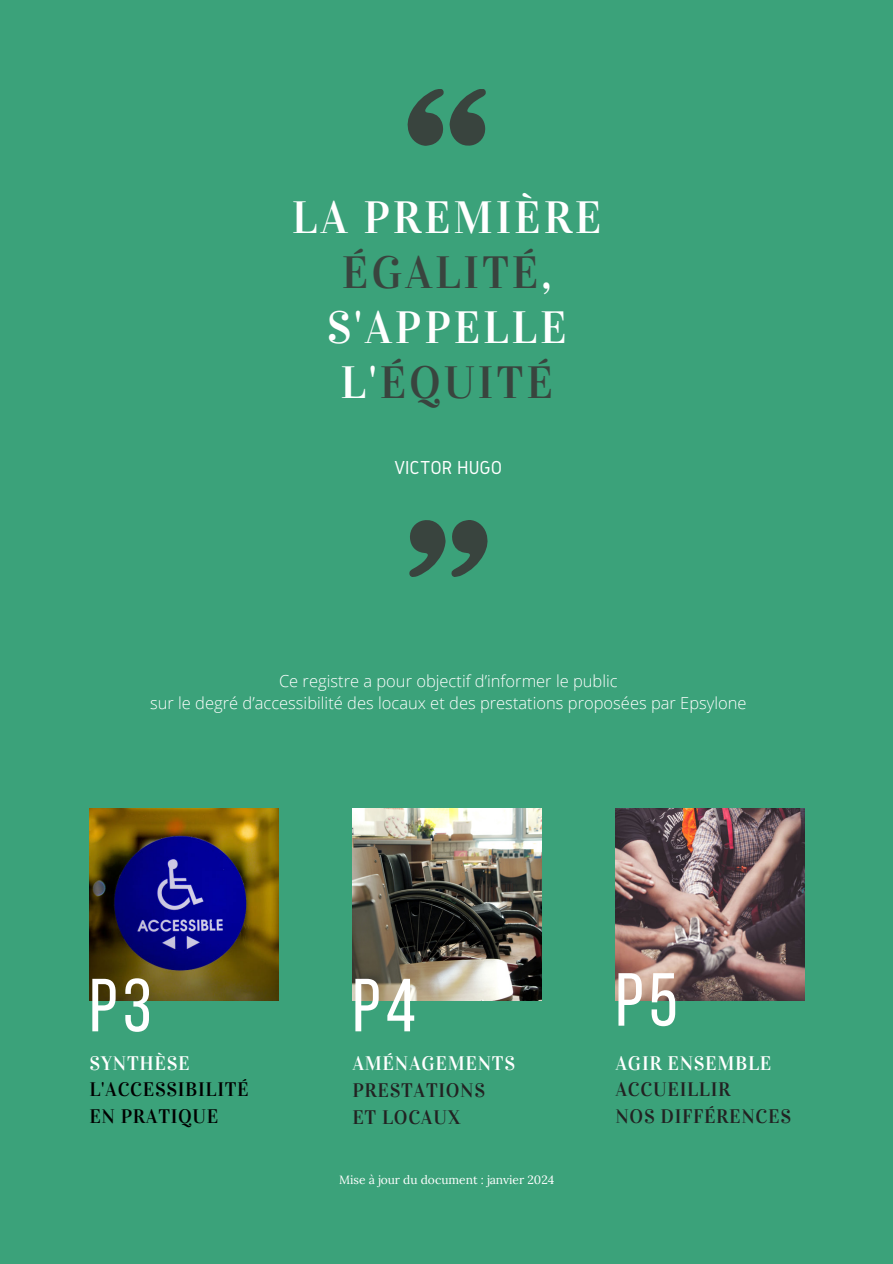
<style>
.page{position:relative;width:893px;height:1264px;background:#fff}
.page>*{position:absolute;margin:0;border:0;box-sizing:border-box;transform-origin:0 0}
.t1{font:75px "Bebas Neue";color:#fff}
.t2{font:45px/55.2px "Vidaloka";letter-spacing:.065em;color:#fff;text-align:center}
.t3{font:19.5px/27px "Vidaloka";letter-spacing:.035em;color:#222}
.t4{font:19.5px "Vidaloka";letter-spacing:.035em;color:#fff}
.t5{font:19.5px/26.2px "Vidaloka";letter-spacing:.035em;color:#000}
.t6{font:19.5px "Gidole";color:#fff}
.t7{font:300 16.5px/22.5px "Open Sans";color:#fff;text-align:center}
.t8{font:12px "Lora";color:#fff}
.s1{color:#39443e}
</style>
<div class="page">
<div style="left:0;top:0;width:892px;height:1263px;background:#3ba27a"></div>
<img style="left:90px;top:808px;width:189px;height:192px">
<svg style="left:407px;top:89px;width:79px;height:57px"></svg>
<svg style="left:409px;top:520px;width:78px;height:56px"></svg>
<img style="left:352px;top:808px;width:189px;height:192px">
<img style="left:615px;top:808px;width:189px;height:192px">
<h2 class="t2" style="left:292px;top:190px;width:311px">LA PREMIÈRE<br><span class="s1">ÉGALITÉ</span>,<br>S'APPELLE<br>L'<span class="s1">ÉQUITÉ</span></h2>
<p class="t6" style="left:394px;top:457px;width:109px">VICTOR HUGO</p>
<p class="t7" style="left:150px;top:668px;width:598px">Ce registre a pour objectif d’informer le public<br>sur le degré d’accessibilité des locaux et des prestations proposées par Epsylone</p>
<h1 class="t1" style="left:89px;top:964px;width:64px">P3</h1>
<p class="t4" style="left:89px;top:1051px;width:102px">SYNTHÈSE</p>
<p class="t5" style="left:89px;top:1076px;width:161px">L'ACCESSIBILITÉ<br>EN PRATIQUE</p>
<h1 class="t1" style="left:352px;top:964px;width:65px">P4</h1>
<h1 class="t1" style="left:615px;top:959px;width:64px">P5</h1>
<p class="t4" style="left:615px;top:1051px;width:157px">AGIR ENSEMBLE</p>
<p class="t3" style="left:615px;top:1076px;width:177px;line-height:26.2px">ACCUEILLIR<br>NOS DIFFÉRENCES</p>
<p class="t4" style="left:352px;top:1051px;width:164px">AMÉNAGEMENTS</p>
<p class="t3" style="left:352px;top:1076px;width:134px">PRESTATIONS<br>ET LOCAUX</p>
<p class="t8" style="left:339px;top:1170px;width:217px">Mise à jour du document : janvier 2024</p>
</div>
